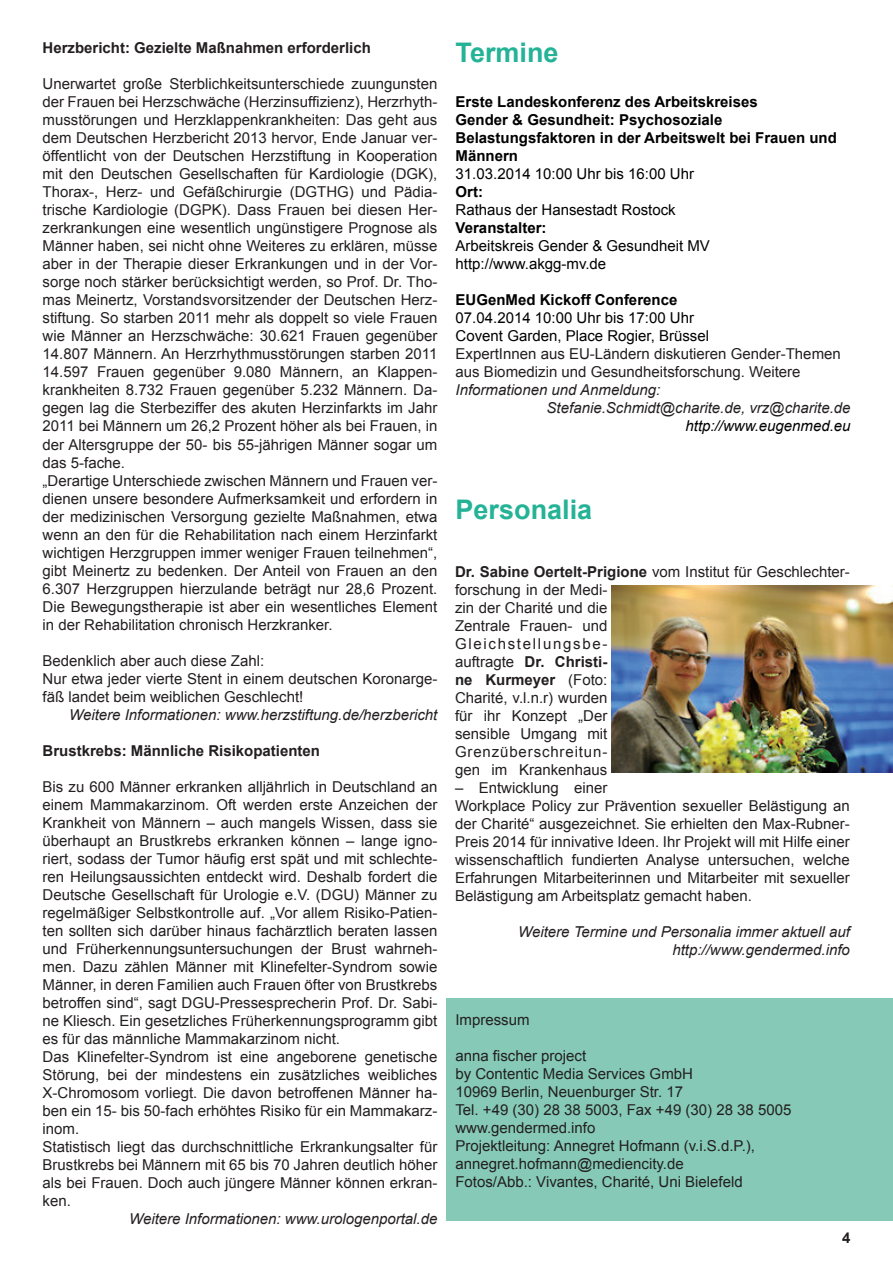
<style>
.page{position:relative;width:893px;height:1263px;background:#fff}
.page>*{position:absolute;margin:0;border:0;box-sizing:border-box;transform-origin:0 0}
.t1{font:700 27px "Arial";color:#24b396}
.t2{font:15px/18px "Arial";color:#231f20}
.t3{font:italic 15px/18px "Arial";color:#231f20}
.t4{font:15px/18px "Arial";color:#000}
.t5{font:700 15px/18px "Arial";color:#000}
.t6{font:700 15px "Arial";color:#231f20}
.t7{font:italic 15px "Arial";color:#000}
.s1{font-weight:700}
</style>
<div class="page">
<img style="left:612px;top:585px;width:281px;height:188px">
<div style="left:446px;top:998px;width:447px;height:222px;background:#85c9b6"></div>
<p class="t6" style="left:43px;top:38px;width:330px">Herzbericht: Gezielte Maßnahmen erforderlich</p>
<p class="t2" style="left:43px;top:75px;width:396px">Unerwartet große Sterblichkeitsunterschiede zuungunsten der Frauen bei Herzschwäche (Herzinsuffizienz), Herzrhyth&shy;musstörungen und Herzklappenkrankheiten: Das geht aus dem Deutschen Herzbericht 2013 hervor, Ende Januar ver&shy;öffentlicht von der Deutschen Herzstiftung in Kooperation mit den Deutschen Gesellschaften für Kardiologie (DGK), Thorax-, Herz- und Gefäßchirurgie (DGTHG) und Pädia&shy;trische Kardiologie (DGPK). Dass Frauen bei diesen Her&shy;zerkrankungen eine wesentlich ungünstigere Prognose als Männer haben, sei nicht ohne Weiteres zu erklären, müsse aber in der Therapie dieser Erkrankungen und in der Vor&shy;sorge noch stärker berücksichtigt werden, so Prof. Dr. Tho&shy;mas Meinertz, Vorstandsvorsitzender der Deutschen Herz&shy;stiftung. So starben 2011 mehr als doppelt so viele Frauen wie Männer an Herzschwäche: 30.621 Frauen gegenüber 14.807 Männern. An Herzrhythmusstörungen starben 2011<br>14.597 Frauen gegenüber 9.080 Männern, an Klappen&shy;krankheiten 8.732 Frauen gegenüber 5.232 Männern. Da&shy;gegen lag die Sterbeziffer des akuten Herzinfarkts im Jahr 2011 bei Männern um 26,2 Prozent höher als bei Frauen, in der Altersgruppe der 50- bis 55-jährigen Männer sogar um das 5-fache.<br>„Derartige Unterschiede zwischen Männern und Frauen ver&shy;dienen unsere besondere Aufmerksamkeit und erfordern in der medizinischen Versorgung gezielte Maßnahmen, etwa wenn an den für die Rehabilitation nach einem Herzinfarkt wichtigen Herzgruppen immer weniger Frauen teilnehmen“, gibt Meinertz zu bedenken. Der Anteil von Frauen an den 6.307 Herzgruppen hierzulande beträgt nur 28,6 Prozent.<br>Die Bewegungstherapie ist aber ein wesentliches Element in der Rehabilitation chronisch Herzkranker.</p>
<p class="t2" style="left:43px;top:651px;width:396px">Bedenklich aber auch diese Zahl:<br>Nur etwa jeder vierte Stent in einem deutschen Koronarge&shy;fäß landet beim weiblichen Geschlecht!</p>
<p class="t3" style="left:69px;top:705px;width:370px">Weitere Informationen: www.herzstiftung.de/herzbericht</p>
<p class="t6" style="left:43px;top:740px;width:279px">Brustkrebs: Männliche Risikopatienten</p>
<p class="t2" style="left:43px;top:777px;width:396px">Bis zu 600 Männer erkranken alljährlich in Deutschland an einem Mammakarzinom. Oft werden erste Anzeichen der Krankheit von Männern – auch mangels Wissen, dass sie überhaupt an Brustkrebs erkranken können – lange igno&shy;riert, sodass der Tumor häufig erst spät und mit schlechte&shy;ren Heilungsaussichten entdeckt wird. Deshalb fordert die Deutsche Gesellschaft für Urologie e.V. (DGU) Männer zu regelmäßiger Selbstkontrolle auf. „Vor allem Risiko-Patien&shy;ten sollten sich darüber hinaus fachärztlich beraten lassen und Früherkennungsuntersuchungen der Brust wahrneh&shy;men. Dazu zählen Männer mit Klinefelter-Syndrom sowie Männer, in deren Familien auch Frauen öfter von Brustkrebs betroffen sind“, sagt DGU-Pressesprecherin Prof. Dr. Sabi&shy;ne Kliesch. Ein gesetzliches Früherkennungsprogramm gibt es für das männliche Mammakarzinom nicht.<br>Das Klinefelter-Syndrom ist eine angeborene genetische Störung, bei der mindestens ein zusätzliches weibliches X-Chromosom vorliegt. Die davon betroffenen Männer ha&shy;ben ein 15- bis 50-fach erhöhtes Risiko für ein Mammakarz&shy;inom.<br>Statistisch liegt das durchschnittliche Erkrankungsalter für Brustkrebs bei Männern mit 65 bis 70 Jahren deutlich höher als bei Frauen. Doch auch jüngere Männer können erkran&shy;ken.</p>
<p class="t3" style="left:129px;top:1209px;width:310px">Weitere Informationen: www.urologenportal.de</p>
<h1 class="t1" style="left:456px;top:35px;width:105px">Termine</h1>
<p class="t5" style="left:456px;top:93px;width:383px">Erste Landeskonferenz des Arbeitskreises<br>Gender &amp; Gesundheit: Psychosoziale Belastungsfaktoren in der Arbeitswelt bei Frauen und Männern</p>
<p class="t4" style="left:456px;top:164px;width:240px">31.03.2014 10:00 Uhr bis 16:00 Uhr</p>
<p class="t5" style="left:456px;top:183px;width:29px">Ort:</p>
<p class="t4" style="left:456px;top:200px;width:222px">Rathaus der Hansestadt Rostock</p>
<p class="t5" style="left:456px;top:219px;width:92px">Veranstalter:</p>
<p class="t4" style="left:456px;top:236px;width:256px">Arbeitskreis Gender &amp; Gesundheit MV http://www.akgg-mv.de</p>
<p class="t5" style="left:456px;top:291px;width:223px">EUGenMed Kickoff Conference</p>
<p class="t4" style="left:456px;top:308px;width:255px">07.04.2014 10:00 Uhr bis 17:00 Uhr<br>Covent Garden, Place Rogier, Brüssel</p>
<p class="t2" style="left:456px;top:344px;width:387px">ExpertInnen aus EU-Ländern diskutieren Gender-Themen aus Biomedizin und Gesundheitsforschung. Weitere</p>
<p class="t3" style="left:547px;top:380px;width:305px;text-indent:-91px">Informationen und Anmeldung:<br>Stefanie.Schmidt@charite.de, vrz@charite.de</p>
<p class="t7" style="left:685px;top:416px;width:167px">http://www.eugenmed.eu</p>
<h1 class="t1" style="left:456px;top:492px;width:138px">Personalia</h1>
<p class="t2" style="left:455px;top:562px;width:396px"><span class="s1">Dr. Sabine Oertelt-Prigione</span> vom Institut für Geschlechter&shy;forschung in der Medi-<br>zin der Charité und die<br>Zentrale Frauen- und<br>Gleichstellungsbe-<br>auftragte <span class="s1">Dr. Christi-<br>ne Kurmeyer</span> (Foto:<br>Charité, v.l.n.r) wurden<br>für ihr Konzept „Der<br>sensible Umgang mit<br>Grenzüberschreitun-<br>gen im Krankenhaus</p>
<p class="t2" style="left:455px;top:778px;width:396px">– Entwicklung einer<br>Workplace Policy zur Prävention sexueller Belästigung an der Charité“ ausgezeichnet. Sie erhielten den Max-Rubner-Preis 2014 für innivative Ideen. Ihr Projekt will mit Hilfe einer wissenschaftlich fundierten Analyse untersuchen, welche Erfahrungen Mitarbeiterinnen und Mitarbeiter mit sexueller Belästigung am Arbeitsplatz gemacht haben.</p>
<p class="t3" style="left:518px;top:922px;width:333px;text-align:right">Weitere Termine und Personalia immer aktuell auf http://www.gendermed.info</p>
<p class="t2" style="left:455px;top:1011px;width:76px">Impressum</p>
<p class="t2" style="left:455px;top:1047px;width:338px">anna fischer project<br>by Contentic Media Services GmbH<br>10969 Berlin, Neuenburger Str. 17<br>Tel. +49 (30) 28 38 5003, Fax +49 (30) 28 38 5005 www.gendermed.info<br>Projektleitung: Annegret Hofmann (v.i.S.d.P.), annegret.hofmann@mediencity.de<br>Fotos/Abb.: Vivantes, Charité, Uni Bielefeld</p>
<p class="t6" style="left:842px;top:1228px;width:10px">4</p>
</div>
